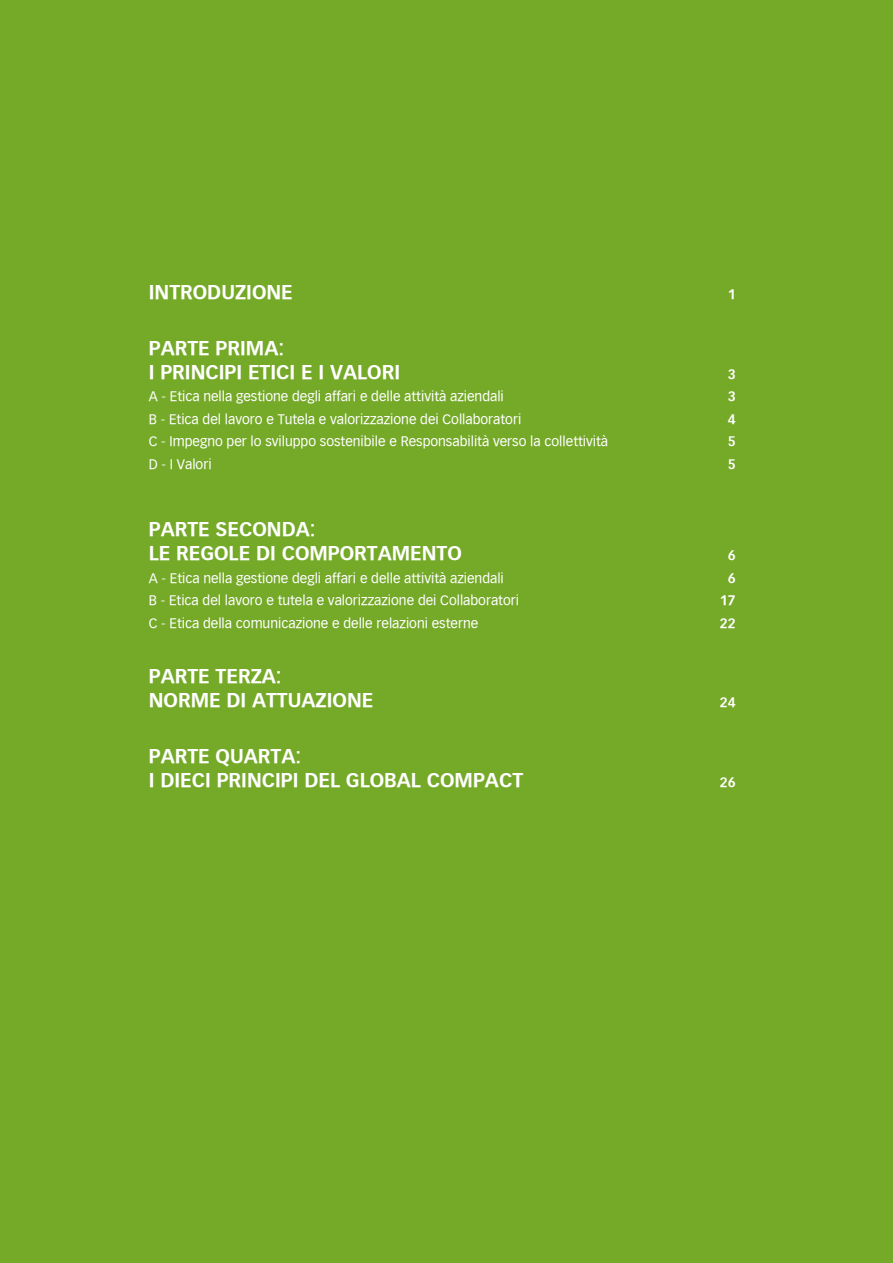
<style>
.page{position:relative;width:893px;height:1263px;background:#75a928}
.page>*{position:absolute;margin:0;border:0;box-sizing:border-box;transform-origin:0 0}
.t1{font:19.5px/24px "Vectora LH Bold";color:#fff}
.t2{font:13.5px "Vectora LH Roman";color:#fff}
.t3{font:13.5px "Vectora LH Bold";color:#fff}
</style>
<div class="page">
<h1 class="t1" style="left:149px;top:280px;width:146px">INTRODUZIONE</h1>
<p class="t3" style="left:728px;top:286px;width:9px">1</p>
<h1 class="t1" style="left:149px;top:336px;width:253px">PARTE PRIMA:<br>I PRINCIPI ETICI E I VALORI</h1>
<p class="t3" style="left:728px;top:366px;width:9px">3</p>
<p class="t2" style="left:149px;top:389px;width:357px">A - Etica nella gestione degli affari e delle attività aziendali</p>
<p class="t3" style="left:728px;top:388px;width:9px">3</p>
<p class="t2" style="left:149px;top:411px;width:374px">B - Etica del lavoro e Tutela e valorizzazione dei Collaboratori</p>
<p class="t3" style="left:728px;top:411px;width:9px">4</p>
<p class="t2" style="left:149px;top:434px;width:461px">C - Impegno per lo sviluppo sostenibile e Responsabilità verso la collettività</p>
<p class="t3" style="left:728px;top:433px;width:9px">5</p>
<p class="t2" style="left:149px;top:456px;width:64px">D - I Valori</p>
<p class="t3" style="left:728px;top:456px;width:9px">5</p>
<h1 class="t1" style="left:149px;top:517px;width:315px">PARTE SECONDA:<br>LE REGOLE DI COMPORTAMENTO</h1>
<p class="t3" style="left:728px;top:547px;width:9px">6</p>
<p class="t2" style="left:149px;top:570px;width:357px">A - Etica nella gestione degli affari e delle attività aziendali</p>
<p class="t3" style="left:728px;top:570px;width:9px">6</p>
<p class="t2" style="left:149px;top:593px;width:372px">B - Etica del lavoro e tutela e valorizzazione dei Collaboratori</p>
<p class="t3" style="left:720px;top:592px;width:17px">17</p>
<p class="t2" style="left:149px;top:615px;width:331px">C - Etica della comunicazione e delle relazioni esterne</p>
<p class="t3" style="left:720px;top:615px;width:17px">22</p>
<h1 class="t1" style="left:149px;top:664px;width:226px">PARTE TERZA:<br>NORME DI ATTUAZIONE</h1>
<h1 class="t1" style="left:149px;top:744px;width:376px">PARTE QUARTA:<br>I DIECI PRINCIPI DEL GLOBAL COMPACT</h1>
<p class="t3" style="left:720px;top:694px;width:17px">24</p>
<p class="t3" style="left:720px;top:774px;width:17px">26</p>
</div>
